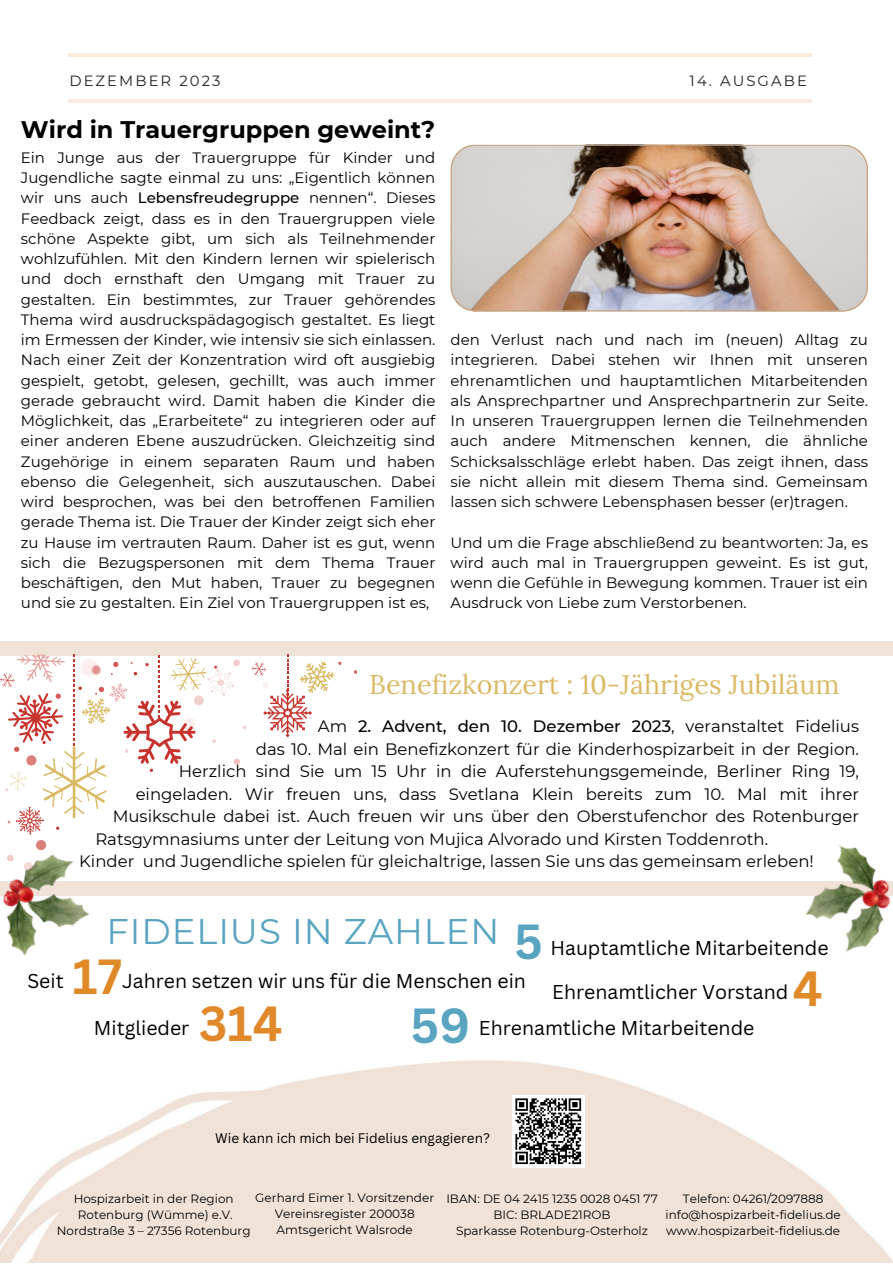
<style>
.page{position:relative;width:893px;height:1264px;background:#fff}
.page>*{position:absolute;margin:0;border:0;box-sizing:border-box;transform-origin:0 0}
.t1{font:700 48px "Canva Sans";color:#e08928}
.t2{font:700 48px "Canva Sans";color:#e1892a}
.t3{font:700 48px "Canva Sans";color:#59a4c0}
.t4{font:35.55px "Montserrat";letter-spacing:.025em;color:#59a4c0}
.t5{font:27px "Lora";color:#dab963}
.t6{font:700 24px "Montserrat";color:#000}
.t7{font:19.5px "Canva Sans";color:#000}
.t8{font:16.5px "Montserrat";color:#000}
.t9{font:500 16.5px "Montserrat";color:#000}
.t10{font:15px/20.2px "Montserrat";color:#000;text-align:justify}
.t11{font:14.85px "Montserrat";letter-spacing:.14em;color:#222}
.t12{font:13.5px "Canva Sans";color:#000}
.t13{font:12px/16px "Montserrat";color:#000}
.s1{font-weight:500}
.s2{font-weight:400}
.s3{color:#fff}
</style>
<div class="page">
<hr style="left:68px;top:99px;width:743px;height:3px;background:#e1892a">
<hr style="left:69px;top:53px;width:743px;height:4px;background:#faeddf">
<img style="left:0;top:1060px;width:892px;height:202px">
<div style="left:512px;top:1094px;width:72px;height:73px;background:linear-gradient(to right,#f8f8f8,#fafafa)"></div>
<svg style="left:513px;top:1097px;width:70px;height:67px"></svg>
<div style="left:0;top:881px;width:892px;height:14px;background:#f0e2d7"></div>
<div style="left:0;top:641px;width:892px;height:15px;background:#f0e2d7"></div>
<img style="left:0;top:870px;width:97px;height:86px">
<img style="left:788px;top:844px;width:104px;height:109px">
<img style="left:450px;top:144px;width:418px;height:167px">
<svg style="left:6px;top:890px;width:5px;height:5px"></svg>
<svg style="left:0;top:654px;width:341px;height:216px"></svg>
<p class="t11" style="left:69px;top:72px;width:152px">DEZEMBER 2023</p>
<p class="t11" style="left:689px;top:72px;width:119px">14. AUSGABE</p>
<p class="t6" style="left:21px;top:115px;width:416px">Wird in Trauergruppen geweint?</p>
<p class="t10" style="left:21px;top:147px;width:416px">Ein Junge aus der Trauergruppe für Kinder und Jugendliche sagte einmal zu uns: „Eigentlich können wir uns auch <span class="s1">Lebensfreudegruppe</span> nennen“. Dieses Feedback zeigt, dass es in den Trauergruppen viele schöne Aspekte gibt, um sich als Teilnehmender wohlzufühlen. Mit den Kindern lernen wir spielerisch und doch ernsthaft den Umgang mit Trauer zu gestalten. Ein bestimmtes, zur Trauer gehörendes Thema wird ausdruckspädagogisch gestaltet. Es liegt im Ermessen der Kinder, wie intensiv sie sich einlassen.<br>Nach einer Zeit der Konzentration wird oft ausgiebig gespielt, getobt, gelesen, gechillt, was auch immer gerade gebraucht wird. Damit haben die Kinder die Möglichkeit, das „Erarbeitete“ zu integrieren oder auf einer anderen Ebene auszudrücken. Gleichzeitig sind Zugehörige in einem separaten Raum und haben ebenso die Gelegenheit, sich auszutauschen. Dabei wird besprochen, was bei den betroffenen Familien gerade Thema ist. Die Trauer der Kinder zeigt sich eher zu Hause im vertrauten Raum. Daher ist es gut, wenn sich die Bezugspersonen mit dem Thema Trauer beschäftigen, den Mut haben, Trauer zu begegnen und sie zu gestalten. Ein Ziel von Trauergruppen ist es,</p>
<p class="t10" style="left:450px;top:329px;width:419px">den Verlust nach und nach im (neuen) Alltag zu integrieren. Dabei stehen wir Ihnen mit unseren ehrenamtlichen und hauptamtlichen Mitarbeitenden als Ansprechpartner und Ansprechpartnerin zur Seite.<br>In unseren Trauergruppen lernen die Teilnehmenden auch andere Mitmenschen kennen, die ähnliche Schicksalsschläge erlebt haben. Das zeigt ihnen, dass sie nicht allein mit diesem Thema sind. Gemeinsam lassen sich schwere Lebensphasen besser (er)tragen.</p>
<p class="t10" style="left:450px;top:532px;width:419px">Und um die Frage abschließend zu beantworten: Ja, es wird auch mal in Trauergruppen geweint. Es ist gut, wenn die Gefühle in Bewegung kommen. Trauer ist ein Ausdruck von Liebe zum Verstorbenen.</p>
<p class="t5" style="left:369px;top:666px;width:472px">Benefizkonzert : 10-Jähriges Jubiläum</p>
<p class="t9" style="left:318px;top:716px;width:542px"><span class="s2">Am</span> 2. Advent, den 10. Dezember 2023<span class="s2">, veranstaltet Fidelius</span></p>
<p class="t8" style="left:256px;top:738px;width:604px">das 10. Mal ein Benefizkonzert für die Kinderhospizarbeit in der Region.</p>
<p class="t8" style="left:179px;top:761px;width:681px">Herzlich sind Sie um 15 Uhr in die Auferstehungsgemeinde, Berliner Ring 19,</p>
<p class="t8" style="left:79px;top:783px;width:781px"><span class="s3">sssssss</span>eingeladen. Wir freuen uns, dass Svetlana Klein bereits zum 10. Mal mit ihrer</p>
<p class="t8" style="left:79px;top:806px;width:781px"><span class="s3">ddd</span>Musikschule dabei ist. Auch freuen wir uns über den Oberstufenchor des Rotenburger</p>
<p class="t8" style="left:79px;top:828px;width:690px"><span class="s3">ss</span>Ratsgymnasiums unter der Leitung von Mujica Alvorado und Kirsten Toddenroth.</p>
<p class="t8" style="left:79px;top:851px;width:736px">Kinder und Jugendliche spielen für gleichaltrige, lassen Sie uns das gemeinsam erleben!</p>
<p class="t7" style="left:27px;top:966px;width:38px">Seit</p>
<p class="t4" style="left:106px;top:909px;width:394px">FIDELIUS IN ZAHLEN</p>
<p class="t3" style="left:514px;top:907px;width:30px">5</p>
<p class="t7" style="left:550px;top:933px;width:280px">Hauptamtliche Mitarbeitende</p>
<p class="t1" style="left:72px;top:942px;width:51px">17</p>
<p class="t1" style="left:792px;top:954px;width:31px">4</p>
<p class="t7" style="left:122px;top:966px;width:405px">Jahren setzen wir uns für die Menschen ein</p>
<p class="t2" style="left:199px;top:989px;width:85px">314</p>
<p class="t3" style="left:410px;top:991px;width:61px">59</p>
<p class="t7" style="left:552px;top:978px;width:238px">Ehrenamtlicher Vorstand</p>
<p class="t7" style="left:94px;top:1014px;width:97px">Mitglieder</p>
<p class="t7" style="left:479px;top:1014px;width:277px">Ehrenamtliche Mitarbeitende</p>
<p class="t12" style="left:215px;top:1128px;width:276px">Wie kann ich mich bei Fidelius engagieren?</p>
<p class="t13" style="left:255px;top:1189px;width:180px">Gerhard Eimer 1. Vorsitzender</p>
<p class="t13" style="left:275px;top:1205px;width:141px">Vereinsregister 200038<br>Amtsgericht Walsrode</p>
<p class="t13" style="left:74px;top:1190px;width:161px">Hospizarbeit in der Region</p>
<p class="t13" style="left:78px;top:1206px;width:156px">Rotenburg (Wümme) e.V.</p>
<p class="t13" style="left:57px;top:1222px;width:195px">Nordstraße 3 – 27356 Rotenburg</p>
<p class="t13" style="left:446px;top:1190px;width:213px">IBAN: DE 04 2415 1235 0028 0451 77</p>
<p class="t13" style="left:493px;top:1206px;width:119px">BIC: BRLADE21ROB</p>
<p class="t13" style="left:456px;top:1222px;width:193px">Sparkasse Rotenburg-Osterholz</p>
<p class="t13" style="left:683px;top:1190px;width:142px">Telefon: 04261/2097888</p>
<p class="t13" style="left:665px;top:1206px;width:177px">info@hospizarbeit-fidelius.de</p>
<p class="t13" style="left:666px;top:1222px;width:176px">www.hospizarbeit-fidelius.de</p>
</div>
